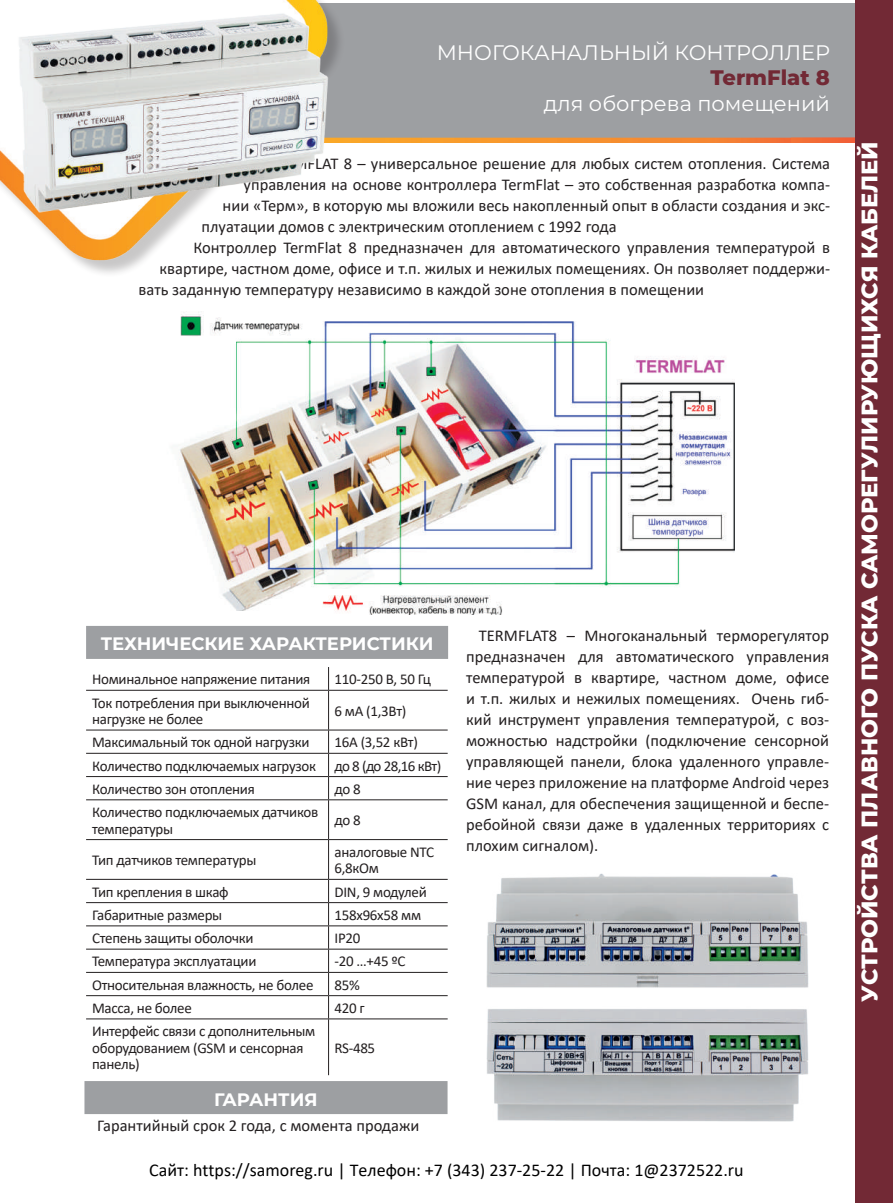
<style>
.page{position:relative;width:893px;height:1203px;background:#fff}
.page>*{position:absolute;margin:0;border:0;box-sizing:border-box;transform-origin:0 0}
.t1{font:800 22.5px "Montserrat";color:#fff}
.t2{font:21px "Montserrat";color:#fff}
.t3{font:800 21px "Montserrat";color:#722935}
.t4{font:18px "Calibri";color:#000}
.t5{font:700 18px "Montserrat";color:#fff}
.t6{font:16.5px/21px "Calibri";color:#231f20;text-align:justify}
.t7{font:15px/16.5px "Calibri";letter-spacing:-.02em;color:#231f20}
</style>
<div class="page">
<div style="left:0;top:3px;width:892px;height:137px;background:#9d9fa2"></div>
<img style="left:368px;top:138px;width:423px;height:5px">
<div style="left:0;top:0;width:346px;height:278px;background:#231f20;opacity:.25"></div>
<img style="left:0;top:0;width:327px;height:260px">
<img style="left:791px;top:138px;width:64px;height:5px">
<div style="left:855px;top:0;width:38px;height:1202px;background:#722935"></div>
<div style="left:86px;top:626px;width:362px;height:33px;background:#9d9fa2"></div>
<div style="left:84px;top:1081px;width:364px;height:33px;background:#9d9fa2"></div>
<img style="left:1px;top:0;width:367px;height:237px">
<svg style="left:328px;top:667px;width:1px;height:23px"></svg>
<hr style="left:86px;top:690px;width:243px;height:1px;background:#231f20">
<hr style="left:329px;top:690px;width:119px;height:1px;background:#231f20">
<hr style="left:328px;top:690px;width:1px;height:39px;background:#231f20">
<hr style="left:86px;top:729px;width:243px;height:1px;background:#231f20">
<hr style="left:329px;top:729px;width:119px;height:1px;background:#231f20">
<hr style="left:86px;top:753px;width:243px;height:1px;background:#231f20">
<hr style="left:329px;top:753px;width:119px;height:1px;background:#231f20">
<hr style="left:86px;top:776px;width:243px;height:1px;background:#231f20">
<hr style="left:329px;top:776px;width:119px;height:1px;background:#231f20">
<svg style="left:328px;top:730px;width:1px;height:69px"></svg>
<hr style="left:86px;top:799px;width:243px;height:1px;background:#231f20">
<hr style="left:329px;top:799px;width:119px;height:1px;background:#231f20">
<hr style="left:328px;top:800px;width:1px;height:39px;background:#231f20">
<hr style="left:86px;top:839px;width:243px;height:1px;background:#231f20">
<hr style="left:329px;top:839px;width:119px;height:1px;background:#231f20">
<hr style="left:328px;top:840px;width:1px;height:39px;background:#231f20">
<hr style="left:86px;top:879px;width:243px;height:1px;background:#231f20">
<hr style="left:329px;top:879px;width:119px;height:1px;background:#231f20">
<hr style="left:86px;top:902px;width:243px;height:1px;background:#231f20">
<hr style="left:329px;top:902px;width:119px;height:1px;background:#231f20">
<hr style="left:86px;top:925px;width:243px;height:1px;background:#231f20">
<hr style="left:329px;top:925px;width:119px;height:1px;background:#231f20">
<hr style="left:86px;top:948px;width:243px;height:1px;background:#231f20">
<hr style="left:329px;top:948px;width:119px;height:1px;background:#231f20">
<hr style="left:86px;top:972px;width:243px;height:1px;background:#231f20">
<hr style="left:329px;top:972px;width:119px;height:1px;background:#231f20">
<hr style="left:86px;top:995px;width:243px;height:1px;background:#231f20">
<hr style="left:329px;top:995px;width:119px;height:1px;background:#231f20">
<svg style="left:328px;top:879px;width:1px;height:139px"></svg>
<hr style="left:86px;top:1018px;width:243px;height:1px;background:#231f20">
<hr style="left:329px;top:1018px;width:119px;height:1px;background:#231f20">
<hr style="left:328px;top:1019px;width:1px;height:56px;background:#231f20">
<img style="left:179px;top:321px;width:556px;height:290px">
<img style="left:179px;top:312px;width:127px;height:24px">
<img style="left:306px;top:589px;width:211px;height:25px">
<img style="left:486px;top:873px;width:323px;height:248px">
<p class="t2" style="left:437px;top:38px;width:395px">МНОГОКАНАЛЬНЫЙ КОНТРОЛЛЕР</p>
<p class="t3" style="left:710px;top:64px;width:121px">TermFlat 8</p>
<p class="t2" style="left:544px;top:89px;width:288px">для обогрева помещений</p>
<p class="t6" style="left:268px;top:152px;width:563px">TERMFLAT 8 – универсальное решение для любых систем отопления. Система</p>
<p class="t6" style="left:244px;top:173px;width:588px">управления на основе контроллера TermFlat – это собственная разработка компа-</p>
<p class="t6" style="left:223px;top:194px;width:609px">нии «Терм», в которую мы вложили весь накопленный опыт в области создания и экс-</p>
<p class="t6" style="left:202px;top:216px;width:416px">плуатации домов с электрическим отоплением с 1992 года</p>
<p class="t6" style="left:193px;top:237px;width:638px">Контроллер TermFlat 8 предназначен для автоматического управления температурой в</p>
<p class="t6" style="left:160px;top:258px;width:672px">квартире, частном доме, офисе и т.п. жилых и нежилых помещениях. Он позволяет поддержи-</p>
<p class="t6" style="left:139px;top:279px;width:567px">вать заданную температуру независимо в каждой зоне отопления в помещении</p>
<p class="t5" style="left:101px;top:632px;width:334px">ТЕХНИЧЕСКИЕ ХАРАКТЕРИСТИКИ</p>
<p class="t7" style="left:92px;top:670px;width:220px">Номинальное напряжение питания</p>
<p class="t7" style="left:335px;top:670px;width:98px">110-250 В, 50 Гц</p>
<p class="t7" style="left:92px;top:694px;width:219px">Ток потребления при выключенной нагрузке не более</p>
<p class="t7" style="left:335px;top:702px;width:73px">6 мА (1,3Вт)</p>
<p class="t7" style="left:92px;top:733px;width:219px">Максимальный ток одной нагрузки</p>
<p class="t7" style="left:92px;top:730px;width:351px;line-height:23.2px;text-indent:242px">16А (3,52 кВт)<br>Количество подключаемых нагрузок до 8 (до 28,16 кВт)<br>Количество зон отопления</p>
<p class="t7" style="left:335px;top:780px;width:28px">до 8</p>
<p class="t7" style="left:92px;top:803px;width:228px">Количество подключаемых датчиков температуры</p>
<p class="t7" style="left:335px;top:811px;width:28px">до 8</p>
<p class="t7" style="left:92px;top:851px;width:166px">Тип датчиков температуры</p>
<p class="t7" style="left:335px;top:843px;width:101px">аналоговые NTC<br>6,8кОм</p>
<p class="t7" style="left:92px;top:883px;width:138px">Тип крепления в шкаф</p>
<p class="t7" style="left:335px;top:883px;width:94px">DIN, 9 модулей</p>
<p class="t7" style="left:92px;top:906px;width:132px">Габаритные размеры</p>
<p class="t7" style="left:335px;top:906px;width:88px">158х96х58 мм</p>
<p class="t7" style="left:92px;top:929px;width:163px">Степень защиты оболочки</p>
<p class="t7" style="left:335px;top:929px;width:27px">IP20</p>
<p class="t7" style="left:92px;top:952px;width:166px">Температура эксплуатации</p>
<p class="t7" style="left:335px;top:952px;width:72px">-20 …+45 ºС</p>
<p class="t7" style="left:92px;top:976px;width:223px">Относительная влажность, не более</p>
<p class="t7" style="left:335px;top:976px;width:27px">85%</p>
<p class="t7" style="left:92px;top:999px;width:101px">Масса, не более</p>
<p class="t7" style="left:335px;top:999px;width:32px">420 г</p>
<p class="t7" style="left:92px;top:1022px;width:225px">Интерфейс связи с дополнительным оборудованием (GSM и сенсорная панель)</p>
<p class="t7" style="left:335px;top:1039px;width:42px">RS-485</p>
<p class="t5" style="left:214px;top:1087px;width:105px">ГАРАНТИЯ</p>
<p class="t6" style="left:97px;top:1114px;width:324px">Гарантийный срок 2 года, с момента продажи</p>
<p class="t6" style="left:466px;top:624px;width:365px;text-indent:13px">TERMFLAT8 – Многоканальный терморегулятор предназначен для автоматического управления температурой в квартире, частном доме, офисе и т.п. жилых и нежилых помещениях. Очень гиб&shy;кий инструмент управления температурой, с воз&shy;можностью надстройки (подключение сенсорной управляющей панели, блока удаленного управле&shy;ние через приложение на платформе Android через GSM канал, для обеспечения защищенной и беспе&shy;ребойной связи даже в удаленных территориях с плохим сигналом).</p>
<p class="t4" style="left:149px;top:1157px;width:596px">Сайт: https://samoreg.ru | Телефон: +7 (343) 237-25-22 | Почта: 1@2372522.ru</p>
<h1 class="t1" style="left:854px;top:1001px;width:862px;rotate:-90deg">УСТРОЙСТВА ПЛАВНОГО ПУСКА САМОРЕГУЛИРУЮЩИХСЯ КАБЕЛЕЙ</h1>
</div>
